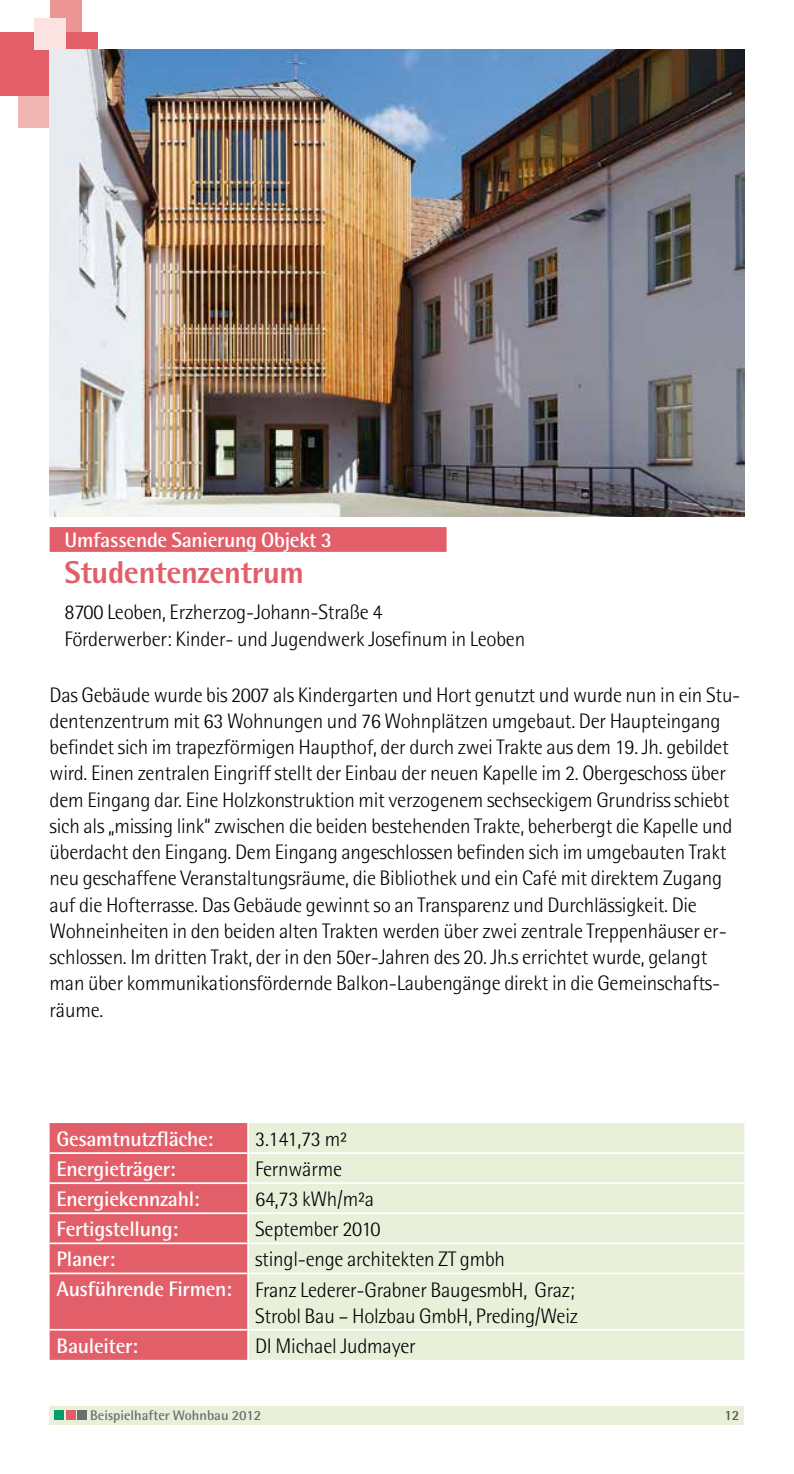
<style>
.page{position:relative;width:794px;height:1474px;background:#fff}
.page>*{position:absolute;margin:0;border:0;box-sizing:border-box;transform-origin:0 0}
.t1{font:800 31.5px "Rotis Semi Sans";letter-spacing:-.015em;color:#e25f69}
.t2{font:300 21px/26.2px "Rotis Semi Sans";letter-spacing:-.01em;color:#000}
.t3{font:700 21px "Rotis Semi Sans";letter-spacing:-.015em;color:#fff}
.t4{font:700 14px "Rotis Semi Sans";color:#6e6e6e}
.t5{font:700 14px "Rotis Semi Sans";color:#565655}
.s1{font-weight:700;color:#fff}
</style>
<div class="page">
<div style="left:50px;top:1405px;width:694px;height:19px;background:#e8f0da"></div>
<div style="left:50px;top:0;width:32px;height:32px;background:#eb9594"></div>
<svg style="left:97px;top:49px;width:16px;height:1px"></svg>
<div style="left:0;top:32px;width:50px;height:64px;background:#e25f69"></div>
<div style="left:66px;top:32px;width:31px;height:32px;background:#e25f69"></div>
<div style="left:34px;top:18px;width:32px;height:32px;background:#fae3e1"></div>
<svg style="left:113px;top:49px;width:32px;height:1px"></svg>
<div style="left:18px;top:96px;width:32px;height:32px;background:#f1b5b3"></div>
<div style="left:55px;top:1410px;width:9px;height:9px;background:#009e69"></div>
<div style="left:66px;top:1410px;width:10px;height:9px;background:#e25f69"></div>
<div style="left:77px;top:1410px;width:10px;height:9px;background:#6e6e6e"></div>
<img style="left:50px;top:50px;width:694px;height:466px">
<div style="left:50px;top:527px;width:396px;height:25px;background:#e25f69"></div>
<div style="left:50px;top:1123px;width:197px;height:236px;background:#e25f69"></div>
<div style="left:249px;top:1123px;width:495px;height:236px;background:#e8f0da"></div>
<hr style="left:50px;top:1152px;width:198px;height:1px;background:#fff">
<hr style="left:248px;top:1152px;width:496px;height:1px;background:#fff">
<hr style="left:50px;top:1182px;width:198px;height:2px;background:#fff">
<hr style="left:248px;top:1182px;width:496px;height:2px;background:#fff">
<hr style="left:50px;top:1212px;width:198px;height:2px;background:#fff">
<hr style="left:248px;top:1212px;width:496px;height:2px;background:#fff">
<hr style="left:50px;top:1242px;width:198px;height:2px;background:#fff">
<hr style="left:248px;top:1242px;width:496px;height:2px;background:#fff">
<hr style="left:50px;top:1272px;width:198px;height:2px;background:#fff">
<hr style="left:248px;top:1272px;width:496px;height:2px;background:#fff">
<hr style="left:50px;top:1328px;width:198px;height:2px;background:#fff">
<hr style="left:248px;top:1328px;width:496px;height:2px;background:#fff">
<p class="t3" style="left:64px;top:527px;width:269px">Umfassende Sanierung Objekt 3</p>
<h1 class="t1" style="left:64px;top:552px;width:241px">Studentenzentrum</h1>
<p class="t2" style="left:64px;top:599px;width:462px">8700 Leoben, Erzherzog-Johann-Straße 4<br>Förderwerber: Kinder- und Jugendwerk Josefinum in Leoben</p>
<p class="t2" style="left:50px;top:681px;width:692px">Das Gebäude wurde bis 2007 als Kindergarten und Hort genutzt und wurde nun in ein Stu&shy;dentenzentrum mit 63 Wohnungen und 76 Wohnplätzen umgebaut. Der Haupteingang befindet sich im trapezförmigen Haupthof, der durch zwei Trakte aus dem 19. Jh. gebildet wird. Einen zentralen Eingriff stellt der Einbau der neuen Kapelle im 2. Obergeschoss über dem Eingang dar. Eine Holzkonstruktion mit verzogenem sechseckigem Grundriss schiebt sich als „missing link“ zwischen die beiden bestehenden Trakte, beherbergt die Kapelle und überdacht den Eingang. Dem Eingang angeschlossen befinden sich im umgebauten Trakt neu geschaffene Veranstaltungsräume, die Bibliothek und ein Café mit direktem Zugang auf die Hofterrasse. Das Gebäude gewinnt so an Transparenz und Durchlässigkeit. Die Wohneinheiten in den beiden alten Trakten werden über zwei zentrale Treppenhäuser er&shy;schlossen. Im dritten Trakt, der in den 50er-Jahren des 20. Jh.s errichtet wurde, gelangt man über kommunikationsfördernde Balkon-Laubengänge direkt in die Gemeinschafts&shy;räume.</p>
<p class="t3" style="left:57px;top:1125px;width:158px">Gesamtnutzfläche:</p>
<p class="t2" style="left:255px;top:1125px;width:93px">3.141,73 m²</p>
<p class="t3" style="left:57px;top:1155px;width:121px">Energieträger:</p>
<p class="t2" style="left:255px;top:1155px;width:88px">Fernwärme</p>
<p class="t3" style="left:57px;top:1186px;width:145px">Energiekennzahl:</p>
<p class="t2" style="left:255px;top:1185px;width:121px">64,73 kWh/m²a</p>
<p class="t3" style="left:57px;top:1216px;width:123px">Fertigstellung:</p>
<p class="t2" style="left:255px;top:1216px;width:127px">September 2010</p>
<p class="t3" style="left:57px;top:1246px;width:60px">Planer:</p>
<p class="t2" style="left:57px;top:1244px;width:520px;line-height:30.1px;text-indent:198px">stingl-enge architekten ZT gmbh<br><span class="s1">Ausführende Firmen:</span> Franz Lederer-Grabner BaugesmbH, Graz;</p>
<p class="t2" style="left:255px;top:1302px;width:324px">Strobl Bau – Holzbau GmbH, Preding/Weiz</p>
<p class="t3" style="left:57px;top:1332px;width:83px">Bauleiter:</p>
<p class="t2" style="left:255px;top:1332px;width:162px">DI Michael Judmayer</p>
<p class="t4" style="left:90px;top:1406px;width:173px">Beispielhafter Wohnbau 2012</p>
<p class="t5" style="left:724px;top:1406px;width:17px">12</p>
</div>
